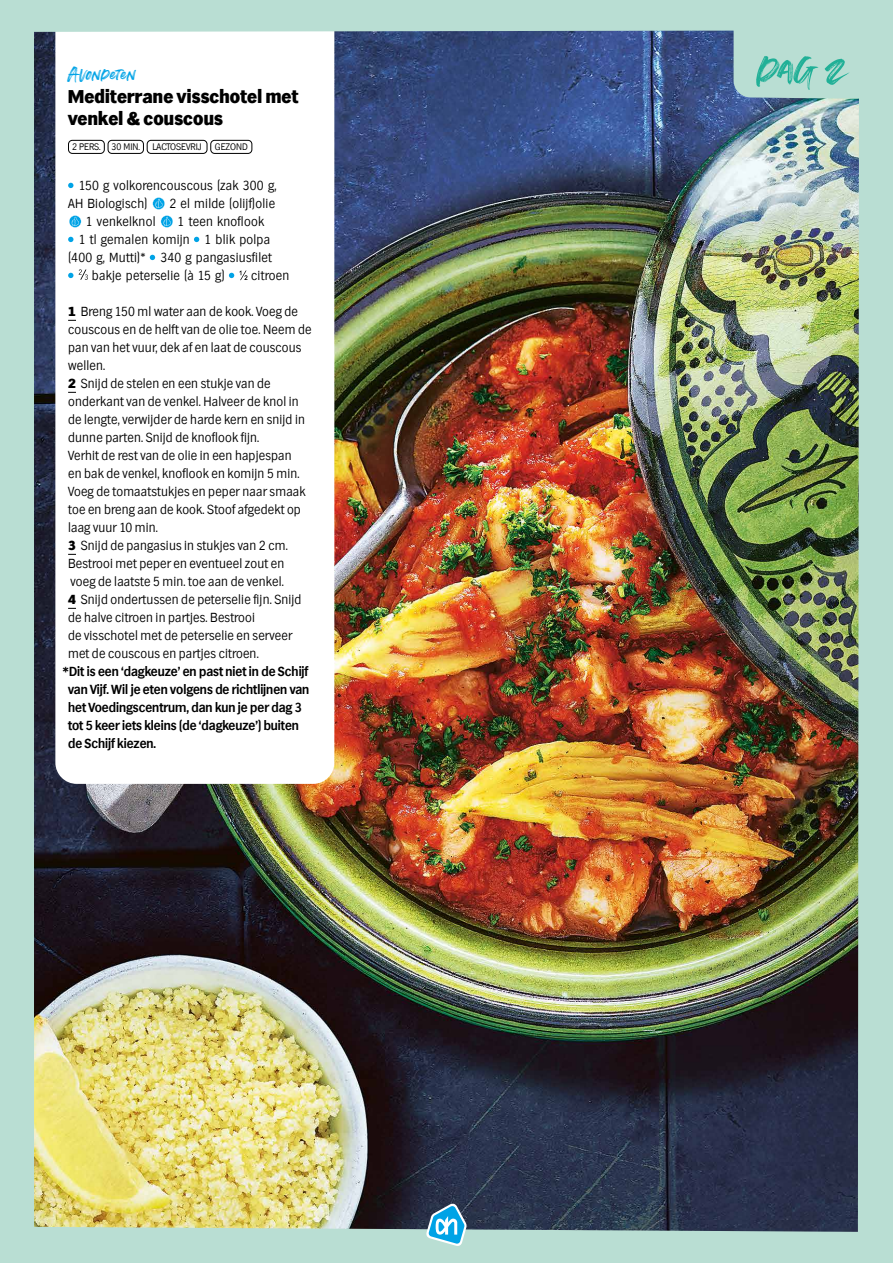
<style>
.page{position:relative;width:893px;height:1263px;background:#fff}
.page>*{position:absolute;margin:0;border:0;box-sizing:border-box;transform-origin:0 0}
.t1{font:63.45px "Summer Loving";color:#21b097}
.t2{font:25.5px "Summer Loving";letter-spacing:.02em;color:#00a3e6}
.t3{font:800 18px/22.5px "Hamburg Serial";letter-spacing:.01em;color:#000}
.t4{font:300 12.75px/18px "Hamburg Serial";letter-spacing:.015em;color:#000}
.t5{font:700 12.75px/18px "Hamburg Serial";color:#000}
.t6{font:300 9.15px "Hamburg Serial";color:#000}
.s1{font-weight:800}
</style>
<div class="page">
<img style="left:0;top:0;width:893px;height:1263px">
<div style="left:69px;top:140px;width:35px;height:13px;background:#fff;border-radius:4px"></div>
<div style="left:68px;top:140px;width:37px;height:14px;border:1px solid #000;border-radius:4px"></div>
<div style="left:108px;top:140px;width:35px;height:13px;background:#fff;border-radius:4px"></div>
<div style="left:108px;top:140px;width:36px;height:14px;border:1px solid #000;border-radius:4px"></div>
<div style="left:147px;top:140px;width:60px;height:13px;background:#fff;border-radius:4px"></div>
<div style="left:147px;top:140px;width:60px;height:14px;border:1px solid #000;border-radius:4px"></div>
<div style="left:211px;top:140px;width:41px;height:13px;background:#fff;border-radius:4px"></div>
<div style="left:210px;top:140px;width:42px;height:14px;border:1px solid #000;border-radius:4px"></div>
<svg style="left:68px;top:183px;width:5px;height:5px"></svg>
<svg style="left:69px;top:215px;width:12px;height:13px"></svg>
<svg style="left:153px;top:197px;width:20px;height:31px"></svg>
<svg style="left:68px;top:237px;width:5px;height:5px"></svg>
<svg style="left:194px;top:237px;width:5px;height:5px"></svg>
<svg style="left:150px;top:255px;width:5px;height:5px"></svg>
<svg style="left:68px;top:273px;width:5px;height:5px"></svg>
<svg style="left:79px;top:269px;width:9px;height:11px"></svg>
<svg style="left:229px;top:270px;width:18px;height:10px"></svg>
<svg style="left:426px;top:1203px;width:41px;height:43px"></svg>
<h2 class="t2" style="left:68px;top:59px;width:69px">Avondeten</h2>
<h3 class="t3" style="left:68px;top:85px;width:232px">Mediterrane visschotel met venkel &amp; couscous</h3>
<p class="t6" style="left:72px;top:141px;width:69px">2 PERS. 30 MIN.</p>
<p class="t6" style="left:153px;top:141px;width:51px">LACTOSEVRIJ</p>
<p class="t6" style="left:215px;top:141px;width:35px">GEZOND</p>
<p class="t4" style="left:68px;top:176px;width:210px;text-indent:11px">150 g volkorencouscous (zak 300 g,<br>AH Biologisch)</p>
<p class="t4" style="left:169px;top:194px;width:107px">2 el milde (olijf)olie</p>
<p class="t4" style="left:86px;top:212px;width:71px">1 venkelknol</p>
<p class="t4" style="left:178px;top:212px;width:88px">1 teen knoflook</p>
<p class="t4" style="left:79px;top:230px;width:193px">1 tl gemalen komijn 1 blik polpa</p>
<p class="t4" style="left:68px;top:248px;width:205px">(400 g, Mutti)* 340 g pangasiusfilet</p>
<p class="t4" style="left:92px;top:266px;width:134px">bakje peterselie (à 15 g)</p>
<p class="t4" style="left:251px;top:266px;width:40px">citroen</p>
<p class="t4" style="left:68px;top:302px;width:245px"><span class="s1">1</span> Breng 150 ml water aan de kook. Voeg de couscous en de helft van de olie toe. Neem de pan van het vuur, dek af en laat de couscous wellen.<br><span class="s1">2</span> Snijd de stelen en een stukje van de onderkant van de venkel. Halveer de knol in de lengte, verwijder de harde kern en snijd in dunne parten. Snijd de knoflook fijn.<br>Verhit de rest van de olie in een hapjespan<br>en bak de venkel, knoflook en komijn 5 min.<br>Voeg de tomaatstukjes en peper naar smaak toe en breng aan de kook. Stoof afgedekt op laag vuur 10 min.<br><span class="s1">3</span> Snijd de pangasius in stukjes van 2 cm.<br>Bestrooi met peper en eventueel zout en voeg de laatste 5 min. toe aan de venkel.<br><span class="s1">4</span> Snijd ondertussen de peterselie fijn. Snijd de halve citroen in partjes. Bestrooi<br>de visschotel met de peterselie en serveer met de couscous en partjes citroen.</p>
<p class="t5" style="left:68px;top:662px;width:243px;text-indent:-6px">*Dit is een ‘dagkeuze’ en past niet in de Schijf van Vijf. Wil je eten volgens de richtlijnen van het Voedingscentrum, dan kun je per dag 3 tot 5 keer iets kleins (de ‘dagkeuze’) buiten de Schijf kiezen.</p>
<h1 class="t1" style="left:757px;top:30px;width:90px">dag 2</h1>
</div>
